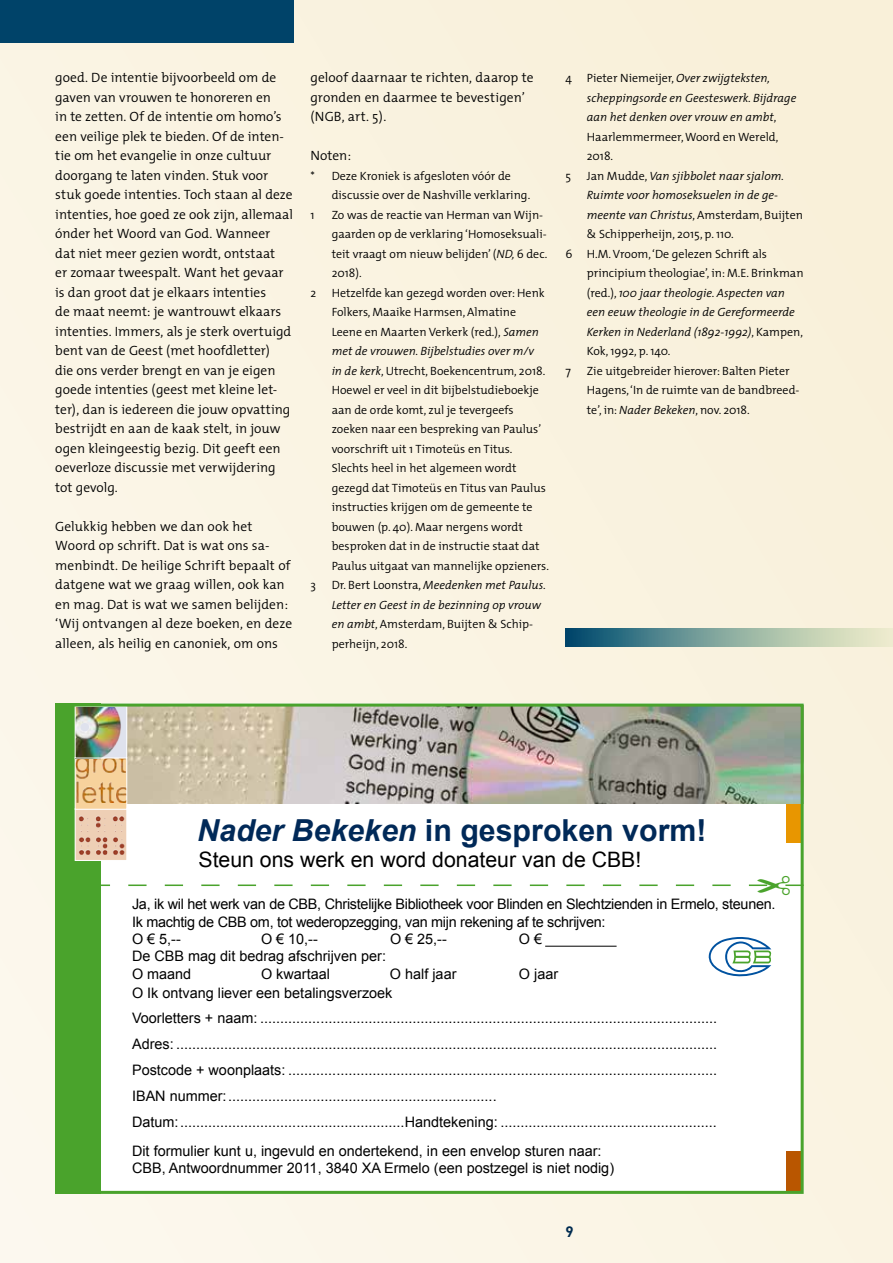
<style>
.page{position:relative;width:893px;height:1263px;background:#faf3e1}
.page>*{position:absolute;margin:0;border:0;box-sizing:border-box;transform-origin:0 0}
.t1{font:700 30.3px "Arial";color:#002958}
.t2{font:21.3px "Arial";color:#000}
.t3{font:700 15px "FFDIN Pro";color:#002b50}
.t4{font:14.4px/25.8px "Arial";color:#000}
.t5{font:14.4px/17.2px "Arial";letter-spacing:-.02em;color:#000}
.t6{font:300 13.5px/19.5px "The Mix";color:#000}
.t7{font:300 12px/19.5px "The Mix";color:#000}
.t8{font:italic 300 12px/19.5px "The Mix";color:#000}
.s1{font-style:italic}
.s2{font-style:normal}
</style>
<div class="page">
<div style="left:0;top:0;width:293px;height:43px;background:#004369"></div>
<svg style="left:566px;top:628px;width:327px;height:19px"></svg>
<div style="left:55px;top:703px;width:749px;height:491px;background:#fff"></div>
<img style="left:127px;top:707px;width:673px;height:97px">
<div style="left:786px;top:1151px;width:15px;height:39px;background:#b95600"></div>
<div style="left:786px;top:804px;width:16px;height:38px;background:#e89600"></div>
<div style="left:55px;top:703px;width:45px;height:491px;background:#4aa32c"></div>
<img style="left:77px;top:811px;width:48px;height:47px">
<div style="left:75px;top:809px;width:52px;height:51px;border:1px solid #fff"></div>
<div style="left:75px;top:758px;width:52px;height:51px;background:#f7d29c"></div>
<img style="left:77px;top:759px;width:48px;height:43px">
<div style="left:75px;top:757px;width:52px;height:52px;border:1px solid #fff"></div>
<div style="left:75px;top:706px;width:52px;height:52px;background:#dfe2ed"></div>
<img style="left:77px;top:708px;width:44px;height:48px">
<div style="left:75px;top:706px;width:52px;height:52px;border:1px solid #fff"></div>
<svg style="left:708px;top:937px;width:64px;height:40px"></svg>
<hr style="left:545px;top:946px;width:72px;height:1px;background:#000">
<div style="left:55px;top:703px;width:749px;height:491px;border:3px solid #4aa32c"></div>
<svg style="left:55px;top:875px;width:749px;height:20px"></svg>
<p class="t6" style="left:55px;top:68px;width:239px">goed. De intentie bijvoorbeeld om de gaven van vrouwen te honoreren en<br>in te zetten. Of de intentie om homo’s een veilige plek te bieden. Of de inten&shy;tie om het evangelie in onze cultuur doorgang te laten vinden. Stuk voor stuk goede intenties. Toch staan al deze intenties, hoe goed ze ook zijn, allemaal ónder het Woord van God. Wanneer dat niet meer gezien wordt, ontstaat<br>er zomaar tweespalt. Want het gevaar is dan groot dat je elkaars intenties<br>de maat neemt: je wantrouwt elkaars intenties. Immers, als je sterk overtuigd bent van de Geest (met hoofdletter)<br>die ons verder brengt en van je eigen goede intenties (geest met kleine let&shy;ter), dan is iedereen die jouw opvatting bestrijdt en aan de kaak stelt, in jouw ogen kleingeestig bezig. Dit geeft een oeverloze discussie met verwijdering tot gevolg.</p>
<p class="t6" style="left:55px;top:516px;width:238px">Gelukkig hebben we dan ook het Woord op schrift. Dat is wat ons sa&shy;menbindt. De heilige Schrift bepaalt of datgene wat we graag willen, ook kan en mag. Dat is wat we samen belijden: ‘Wij ontvangen al deze boeken, en deze alleen, als heilig en canoniek, om ons</p>
<p class="t6" style="left:310px;top:67px;width:225px">geloof daarnaar te richten, daarop te gronden en daarmee te bevestigen’ (NGB, art. 5).</p>
<p class="t6" style="left:310px;top:145px;width:42px">Noten:</p>
<p class="t7" style="left:310px;top:166px;width:202px">* Deze Kroniek is afgesloten vóór de</p>
<p class="t7" style="left:332px;top:185px;width:200px">discussie over de Nashville verklaring.</p>
<p class="t7" style="left:310px;top:205px;width:6px">1</p>
<p class="t7" style="left:332px;top:205px;width:217px">Zo was de reactie van Herman van Wijn&shy;gaarden op de verklaring ‘Homoseksuali&shy;teit vraagt om nieuw belijden’ (<span class="s1">ND,</span> 6 dec.<br>2018).</p>
<p class="t7" style="left:310px;top:283px;width:7px">2</p>
<p class="t7" style="left:332px;top:283px;width:219px">Hetzelfde kan gezegd worden over: Henk Folkers, Maaike Harmsen, Almatine Leene en Maarten Verkerk (red.), <span class="s1">Samen met de vrouwen. Bijbelstudies over m/v<br>in de kerk</span>, Utrecht, Boekencentrum, 2018.<br>Hoewel er veel in dit bijbelstudieboekje aan de orde komt, zul je tevergeefs zoeken naar een bespreking van Paulus’ voorschrift uit 1 Timoteüs en Titus.<br>Slechts heel in het algemeen wordt gezegd dat Timoteüs en Titus van Paulus instructies krijgen om de gemeente te bouwen (p. 40). Maar nergens wordt besproken dat in de instructie staat dat Paulus uitgaat van mannelijke opzieners.</p>
<p class="t7" style="left:310px;top:575px;width:7px">3</p>
<p class="t8" style="left:332px;top:575px;width:216px"><span class="s2">Dr. Bert Loonstra,</span> Meedenken met Paulus.<br>Letter en Geest in de bezinning op vrouw en ambt<span class="s2">, Amsterdam, Buijten &amp; Schip&shy;perheijn, 2018.</span></p>
<p class="t7" style="left:566px;top:68px;width:206px">4 Pieter Niemeijer, <span class="s1">Over zwijgteksten,</span></p>
<p class="t8" style="left:587px;top:88px;width:211px">scheppingsorde en Geesteswerk. Bijdrage</p>
<p class="t8" style="left:587px;top:107px;width:191px">aan het denken over vrouw en ambt<span class="s2">,</span></p>
<p class="t7" style="left:587px;top:127px;width:193px">Haarlemmermeer, Woord en Wereld,</p>
<p class="t7" style="left:587px;top:146px;width:28px">2018.</p>
<p class="t7" style="left:566px;top:166px;width:7px">5</p>
<p class="t8" style="left:587px;top:166px;width:199px"><span class="s2">Jan Mudde,</span> Van sjibbolet naar sjalom.</p>
<p class="t8" style="left:587px;top:185px;width:193px">Ruimte voor homoseksuelen in de ge-</p>
<p class="t7" style="left:587px;top:205px;width:218px"><span class="s1">meente van Christus</span>, Amsterdam, Buijten</p>
<p class="t7" style="left:587px;top:224px;width:148px">&amp; Schipperheijn, 2015, p. 110.</p>
<p class="t7" style="left:566px;top:244px;width:203px">6 H.M. Vroom, ‘De gelezen Schrift als</p>
<p class="t7" style="left:587px;top:263px;width:218px">principium theologiae’, in: M.E. Brinkman</p>
<p class="t8" style="left:587px;top:283px;width:200px"><span class="s2">(red.),</span> 100 jaar theologie. Aspecten van</p>
<p class="t8" style="left:587px;top:302px;width:210px">een eeuw theologie in de Gereformeerde</p>
<p class="t8" style="left:587px;top:322px;width:218px">Kerken in Nederland (1892-1992)<span class="s2">, Kampen,</span></p>
<p class="t7" style="left:587px;top:341px;width:85px">Kok, 1992, p. 140.</p>
<p class="t7" style="left:566px;top:361px;width:7px">7</p>
<p class="t7" style="left:587px;top:361px;width:214px">Zie uitgebreider hierover: Balten Pieter<br>Hagens, ‘In de ruimte van de bandbreed&shy;te’, in: <span class="s1">Nader Bekeken</span>, nov. 2018.</p>
<h1 class="t1" style="left:197px;top:811px;width:511px"><span class="s1">Nader Bekeken</span> in gesproken vorm!</h1>
<h2 class="t2" style="left:198px;top:846px;width:444px">Steun ons werk en word donateur van de CBB!</h2>
<p class="t5" style="left:132px;top:896px;width:645px">Ja, ik wil het werk van de CBB, Christelijke Bibliotheek voor Blinden en Slechtzienden in Ermelo, steunen.<br>Ik machtig de CBB om, tot wederopzegging, van mijn rekening af te schrijven:<br>O € 5,--</p>
<p class="t4" style="left:261px;top:926px;width:58px">O € 10,--</p>
<p class="t4" style="left:390px;top:926px;width:58px">O € 25,--</p>
<p class="t4" style="left:519px;top:926px;width:25px">O €</p>
<p class="t4" style="left:132px;top:947px;width:255px;line-height:18.1px">De CBB mag dit bedrag afschrijven per:<br>O maand</p>
<p class="t4" style="left:261px;top:961px;width:70px">O kwartaal</p>
<p class="t4" style="left:390px;top:961px;width:68px">O half jaar</p>
<p class="t4" style="left:519px;top:961px;width:41px">O jaar</p>
<p class="t4" style="left:132px;top:980px;width:586px">O Ik ontvang liever een betalingsverzoek<br>Voorletters + naam: ..................................................................................................................<br>Adres: .......................................................................................................................................<br>Postcode + woonplaats: ...........................................................................................................<br>IBAN nummer:...................................................................<br>Datum:........................................................Handtekening: ......................................................</p>
<p class="t4" style="left:132px;top:1142px;width:484px;line-height:17.2px">Dit formulier kunt u, ingevuld en ondertekend, in een envelop sturen naar:<br>CBB, Antwoordnummer 2011, 3840 XA Ermelo (een postzegel is niet nodig)</p>
<p class="t3" style="left:566px;top:1219px;width:10px">9</p>
</div>
